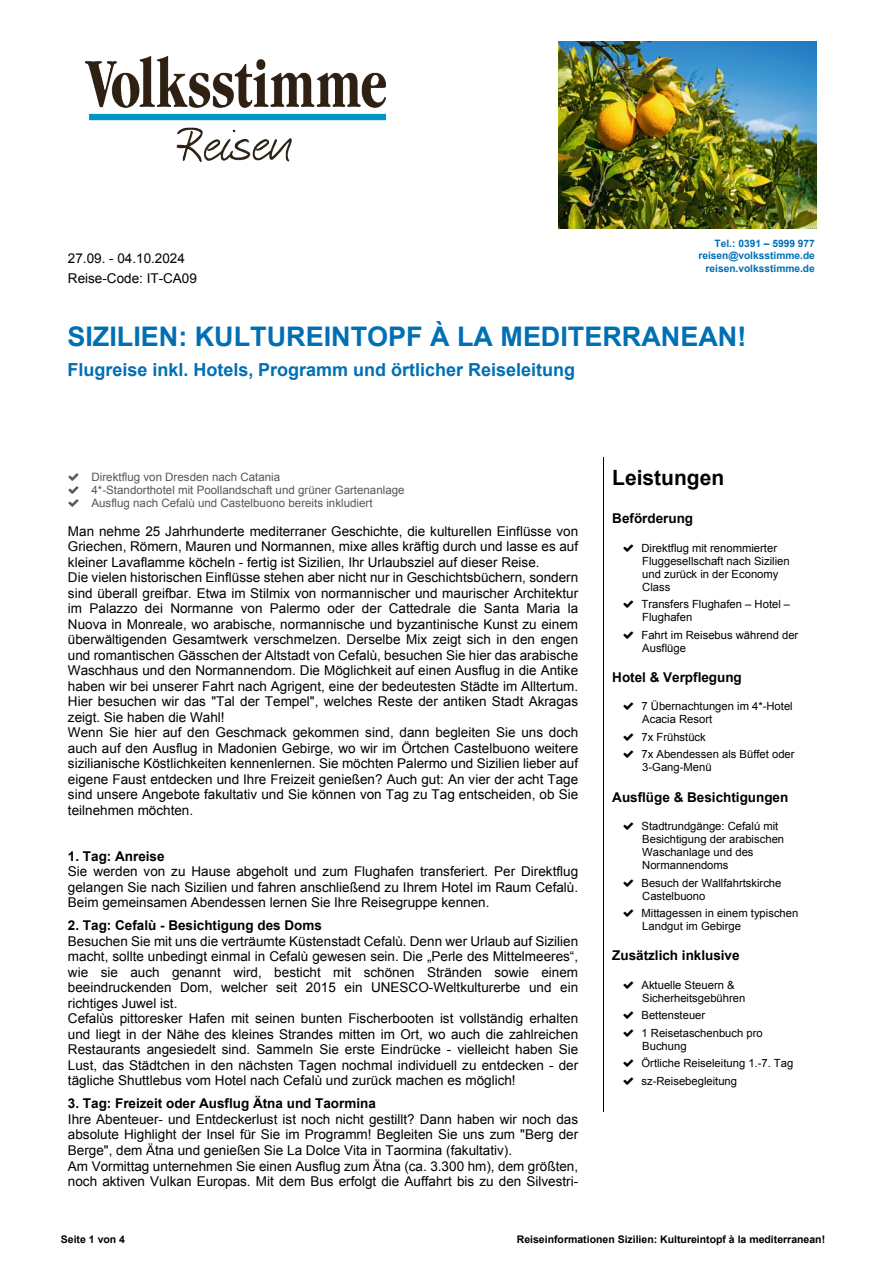
<style>
.page{position:relative;width:893px;height:1263px;background:#fff}
.page>*{position:absolute;margin:0;border:0;box-sizing:border-box;transform-origin:0 0}
.t1{font:700 27px "Arial";color:#006fb3}
.t2{font:700 21px "Arial";color:#000}
.t3{font:700 18px "Arial";color:#006fb3}
.t4{font:13.5px/15.6px "Arial";color:#000}
.t5{font:700 13.5px "Arial";color:#000}
.t6{font:11.55px/13.4px "Arial";color:#52585c}
.t7{font:11.25px/12.9px "Arial";color:#000}
.t8{font:700 10.5px "Arial";color:#000}
.t9{font:700 10.2px/12.3px "Arial";color:#006fb3;text-align:right}
</style>
<div class="page">
<hr style="left:603px;top:457px;width:1px;height:654px;background:#000">
<img style="left:86px;top:56px;width:300px;height:105px">
<img style="left:558px;top:41px;width:258px;height:188px">
<p class="t4" style="left:68px;top:250px;width:130px;line-height:20px">27.09. - 04.10.2024<br>Reise-Code: IT-CA09</p>
<p class="t9" style="left:698px;top:238px;width:118px">Tel.: 0391 – 5999 977 reisen@volksstimme.de reisen.volksstimme.de</p>
<h1 class="t1" style="left:68px;top:326px;width:680px">SIZILIEN: KULTUREINTOPF À LA MEDITERRANEAN!</h1>
<h3 class="t3" style="left:68px;top:363px;width:509px">Flugreise inkl. Hotels, Programm und örtlicher Reiseleitung</h3>
<p class="t6" style="left:92px;top:471px;width:315px">Direktflug von Dresden nach Catania<br>4*-Standorthotel mit Poollandschaft und grüner Gartenanlage<br>Ausflug nach Cefalù und Castelbuono bereits inkludiert</p>
<p class="t4" style="left:68px;top:524px;width:512px">Man nehme 25 Jahrhunderte mediterraner Geschichte, die kulturellen Einflüsse von Griechen, Römern, Mauren und Normannen, mixe alles kräftig durch und lasse es auf kleiner Lavaflamme köcheln - fertig ist Sizilien, Ihr Urlaubsziel auf dieser Reise.<br>Die vielen historischen Einflüsse stehen aber nicht nur in Geschichtsbüchern, sondern sind überall greifbar. Etwa im Stilmix von normannischer und maurischer Architektur im Palazzo dei Normanne von Palermo oder der Cattedrale die Santa Maria la Nuova in Monreale, wo arabische, normannische und byzantinische Kunst zu einem überwältigenden Gesamtwerk verschmelzen. Derselbe Mix zeigt sich in den engen und romantischen Gässchen der Altstadt von Cefalù, besuchen Sie hier das arabische Waschhaus und den Normannendom. Die Möglichkeit auf einen Ausflug in die Antike haben wir bei unserer Fahrt nach Agrigent, eine der bedeutesten Städte im Alltertum.<br>Hier besuchen wir das "Tal der Tempel", welches Reste der antiken Stadt Akragas zeigt. Sie haben die Wahl!<br>Wenn Sie hier auf den Geschmack gekommen sind, dann begleiten Sie uns doch auch auf den Ausflug in Madonien Gebirge, wo wir im Örtchen Castelbuono weitere sizilianische Köstlichkeiten kennenlernen. Sie möchten Palermo und Sizilien lieber auf eigene Faust entdecken und Ihre Freizeit genießen? Auch gut: An vier der acht Tage sind unsere Angebote fakultativ und Sie können von Tag zu Tag entscheiden, ob Sie teilnehmen möchten.</p>
<p class="t5" style="left:68px;top:851px;width:98px">1. Tag: Anreise</p>
<p class="t4" style="left:68px;top:865px;width:512px;text-align:justify">Sie werden von zu Hause abgeholt und zum Flughafen transferiert. Per Direktflug gelangen Sie nach Sizilien und fahren anschließend zu Ihrem Hotel im Raum Cefalù.<br>Beim gemeinsamen Abendessen lernen Sie Ihre Reisegruppe kennen.</p>
<p class="t5" style="left:68px;top:920px;width:256px">2. Tag: Cefalù - Besichtigung des Doms</p>
<p class="t4" style="left:68px;top:934px;width:512px">Besuchen Sie mit uns die verträumte Küstenstadt Cefalù. Denn wer Urlaub auf Sizilien macht, sollte unbedingt einmal in Cefalù gewesen sein. Die „Perle des Mittelmeeres“, wie sie auch genannt wird, besticht mit schönen Stränden sowie einem beeindruckenden Dom, welcher seit 2015 ein UNESCO-Weltkulturerbe und ein richtiges Juwel ist.<br>Cefalùs pittoresker Hafen mit seinen bunten Fischerbooten ist vollständig erhalten und liegt in der Nähe des kleines Strandes mitten im Ort, wo auch die zahlreichen Restaurants angesiedelt sind. Sammeln Sie erste Eindrücke - vielleicht haben Sie Lust, das Städtchen in den nächsten Tagen nochmal individuell zu entdecken - der tägliche Shuttlebus vom Hotel nach Cefalù und zurück machen es möglich!</p>
<p class="t5" style="left:68px;top:1098px;width:309px">3. Tag: Freizeit oder Ausflug Ätna und Taormina</p>
<p class="t4" style="left:68px;top:1113px;width:512px">Ihre Abenteuer- und Entdeckerlust ist noch nicht gestillt? Dann haben wir noch das absolute Highlight der Insel für Sie im Programm! Begleiten Sie uns zum "Berg der Berge", dem Ätna und genießen Sie La Dolce Vita in Taormina (fakultativ).<br>Am Vormittag unternehmen Sie einen Ausflug zum Ätna (ca. 3.300 hm), dem größten, noch aktiven Vulkan Europas. Mit dem Bus erfolgt die Auffahrt bis zu den Silvestri-</p>
<h2 class="t2" style="left:612px;top:469px;width:113px">Leistungen</h2>
<p class="t5" style="left:612px;top:513px;width:82px">Beförderung</p>
<p class="t7" style="left:641px;top:542px;width:150px">Direktflug mit renommierter<br>Fluggesellschaft nach Sizilien und zurück in der Economy<br>Class</p>
<p class="t7" style="left:641px;top:599px;width:150px">Transfers Flughafen – Hotel –<br>Flughafen</p>
<p class="t7" style="left:641px;top:629px;width:158px">Fahrt im Reisebus während der<br>Ausflüge</p>
<p class="t5" style="left:612px;top:672px;width:131px">Hotel &amp; Verpflegung</p>
<p class="t7" style="left:641px;top:701px;width:153px">7 Übernachtungen im 4*-Hotel<br>Acacia Resort</p>
<p class="t7" style="left:641px;top:729px;width:155px;line-height:17.5px">7x Frühstück<br>7x Abendessen als Büffet oder</p>
<p class="t7" style="left:642px;top:762px;width:71px">3-Gang-Menü</p>
<p class="t5" style="left:612px;top:792px;width:178px">Ausflüge &amp; Besichtigungen</p>
<p class="t7" style="left:641px;top:821px;width:144px">Stadtrundgänge: Cefalú mit<br>Besichtigung der arabischen<br>Waschanlage und des<br>Normannendoms</p>
<p class="t7" style="left:641px;top:877px;width:141px">Besuch der Wallfahrtskirche<br>Castelbuono</p>
<p class="t7" style="left:641px;top:908px;width:158px">Mittagessen in einem typischen<br>Landgut im Gebirge</p>
<p class="t5" style="left:612px;top:950px;width:129px">Zusätzlich inklusive</p>
<p class="t7" style="left:641px;top:979px;width:105px">Aktuelle Steuern &amp;<br>Sicherheitsgebühren</p>
<p class="t7" style="left:641px;top:1008px;width:123px;line-height:17.5px">Bettensteuer<br>1 Reisetaschenbuch pro</p>
<p class="t7" style="left:641px;top:1038px;width:153px;line-height:17.5px">Buchung<br>Örtliche Reiseleitung 1.-7. Tag sz-Reisebegleitung</p>
<p class="t8" style="left:61px;top:1235px;width:66px">Seite 1 von 4</p>
<p class="t8" style="left:517px;top:1235px;width:310px">Reiseinformationen Sizilien: Kultureintopf à la mediterranean!</p>
</div>
